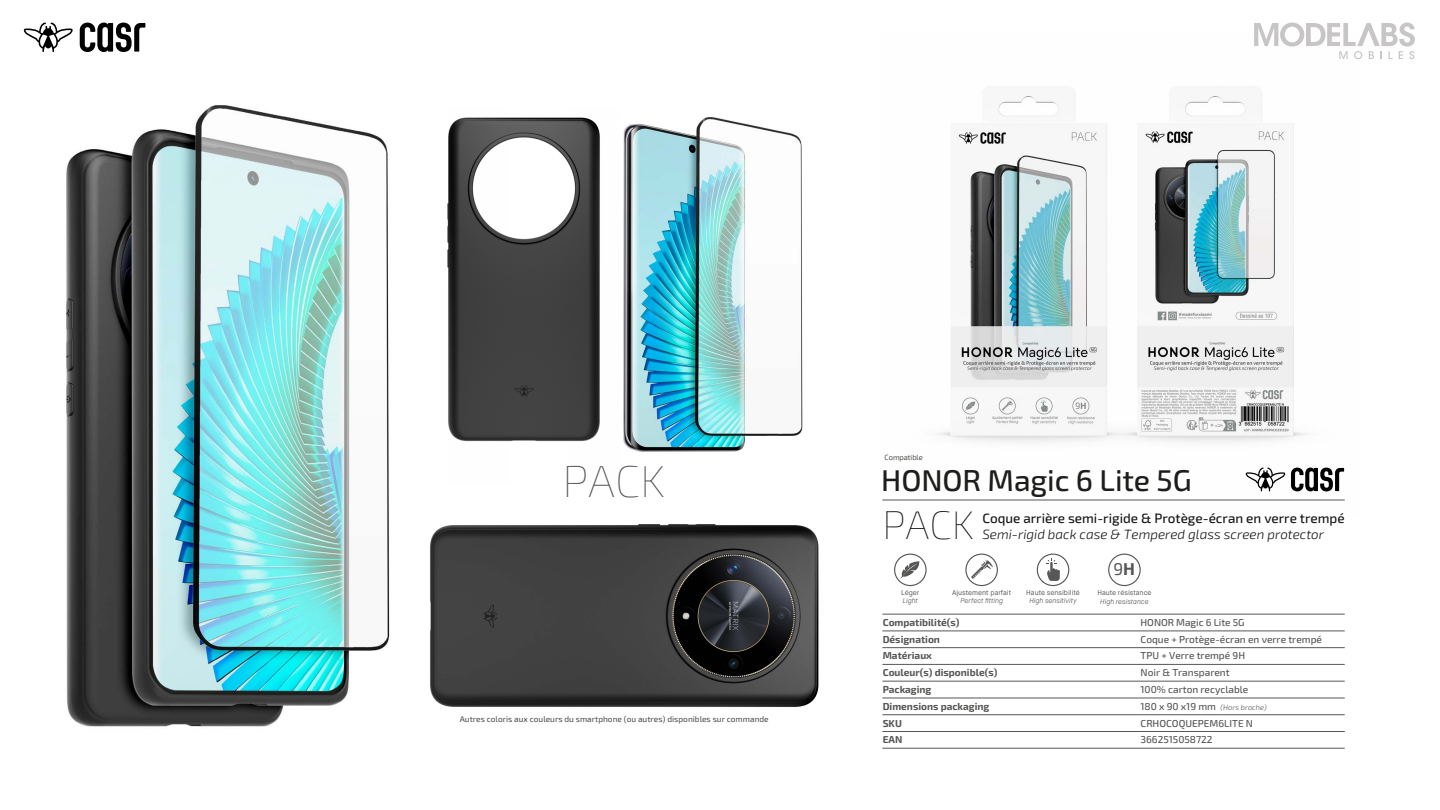
<style>
.page{position:relative;width:1440px;height:810px;background:#fff}
.page>*{position:absolute;margin:0;border:0;box-sizing:border-box;transform-origin:0 0}
.t1{font:100 44.62px "Exo 2";color:#575756}
.t2{font:100 39.83px "Exo 2";color:#181716}
.t3{font:500 30px "Exo 2";letter-spacing:-.005em;color:#1d1d1b}
.t4{font:17.1px "Exo 2";color:#575756}
.t5{font:500 13.42px "Exo 2";color:#181716}
.t6{font:italic 300 13.42px "Exo 2";color:#181716}
.t7{font:500 10.05px/16.8px "Exo 2";color:#575756}
.t8{font:700 10.05px/16.8px "Exo 2";color:#575756}
.t9{font:500 8.25px "Exo 2";color:#575756}
.t10{font:italic 300 7.5px "Exo 2";color:#575756}
.t11{font:300 7.5px "Exo 2";letter-spacing:-.005em;color:#1d1d1b}
.t12{font:6.98px "Maison Neue";color:#575756}
.t13{font:italic 300 6.98px "Maison Neue";color:#575756}
.s1{font-weight:700}
.s2{font-weight:500;font-style:normal;font-size:10.05px}
</style>
<div class="page">
<img style="left:882px;top:59px;width:477px;height:441px">
<svg style="left:1254px;top:23px;width:161px;height:36px"></svg>
<img style="left:447px;top:117px;width:153px;height:325px">
<img style="left:623px;top:117px;width:180px;height:335px">
<hr style="left:882px;top:631px;width:463px;height:1px;background:#575756">
<hr style="left:882px;top:647px;width:463px;height:1px;background:#575756">
<hr style="left:882px;top:614px;width:463px;height:1px;background:#575756">
<hr style="left:882px;top:664px;width:463px;height:1px;background:#575756">
<hr style="left:882px;top:681px;width:463px;height:1px;background:#575756">
<hr style="left:882px;top:698px;width:463px;height:1px;background:#575756">
<hr style="left:882px;top:714px;width:463px;height:1px;background:#575756">
<hr style="left:882px;top:731px;width:463px;height:1px;background:#575756">
<hr style="left:882px;top:748px;width:463px;height:1px;background:#575756">
<hr style="left:882px;top:500px;width:463px;height:1px;background:#575756">
<svg style="left:894px;top:554px;width:33px;height:32px"></svg>
<svg style="left:965px;top:554px;width:33px;height:32px"></svg>
<svg style="left:1108px;top:554px;width:33px;height:32px"></svg>
<svg style="left:1037px;top:554px;width:32px;height:32px"></svg>
<img style="left:66px;top:105px;width:324px;height:622px">
<svg style="left:1291px;top:468px;width:53px;height:23px"></svg>
<svg style="left:1246px;top:468px;width:39px;height:23px"></svg>
<svg style="left:80px;top:23px;width:65px;height:29px"></svg>
<svg style="left:24px;top:23px;width:49px;height:29px"></svg>
<img style="left:430px;top:524px;width:389px;height:183px">
<h1 class="t1" style="left:562px;top:453px;width:104px">PACK</h1>
<p class="t9" style="left:460px;top:713px;width:310px">Autres coloris aux couleurs du smartphone (ou autres) disponibles sur commande</p>
<p class="t11" style="left:885px;top:452px;width:40px">Compatible</p>
<h3 class="t3" style="left:881px;top:461px;width:312px">HONOR Magic 6 Lite 5G</h3>
<h2 class="t2" style="left:882px;top:499px;width:93px">PACK</h2>
<h3 class="t5" style="left:982px;top:509px;width:364px">Coque arrière semi-rigide &amp; Protège-écran en verre trempé</h3>
<h3 class="t6" style="left:982px;top:525px;width:343px">Semi-rigid back case &amp; Tempered glass screen protector</h3>
<h3 class="t4" style="left:1113px;top:558px;width:23px">9<span class="s1">H</span></h3>
<p class="t12" style="left:901px;top:588px;width:20px">Léger</p>
<p class="t13" style="left:903px;top:596px;width:17px">Light</p>
<p class="t12" style="left:952px;top:588px;width:61px">Ajustement parfait</p>
<p class="t13" style="left:960px;top:596px;width:44px">Perfect fitting</p>
<p class="t12" style="left:1026px;top:588px;width:55px">Haute sensibilité</p>
<p class="t13" style="left:1029px;top:596px;width:49px">High sensitivity</p>
<p class="t12" style="left:1097px;top:589px;width:56px">Haute résistance</p>
<p class="t13" style="left:1100px;top:597px;width:50px">High resistance</p>
<p class="t8" style="left:883px;top:613px;width:116px">Compatibilité(s)<br>Désignation<br>Matériaux<br>Couleur(s) disponible(s)<br>Packaging<br>Dimensions packaging<br>SKU<br>EAN</p>
<p class="t7" style="left:1141px;top:613px;width:183px">HONOR Magic 6 Lite 5G<br>Coque + Protège-écran en verre trempé<br>TPU + Verre trempé 9H<br>Noir &amp; Transparent<br>100% carton recyclable</p>
<p class="t10" style="left:1141px;top:702px;width:128px"><span class="s2">180 x 90 x19 mm</span> (Hors broche)</p>
<p class="t7" style="left:1141px;top:714px;width:114px">CRHOCOQUEPEM6LITE N<br>3662515058722</p>
</div>
